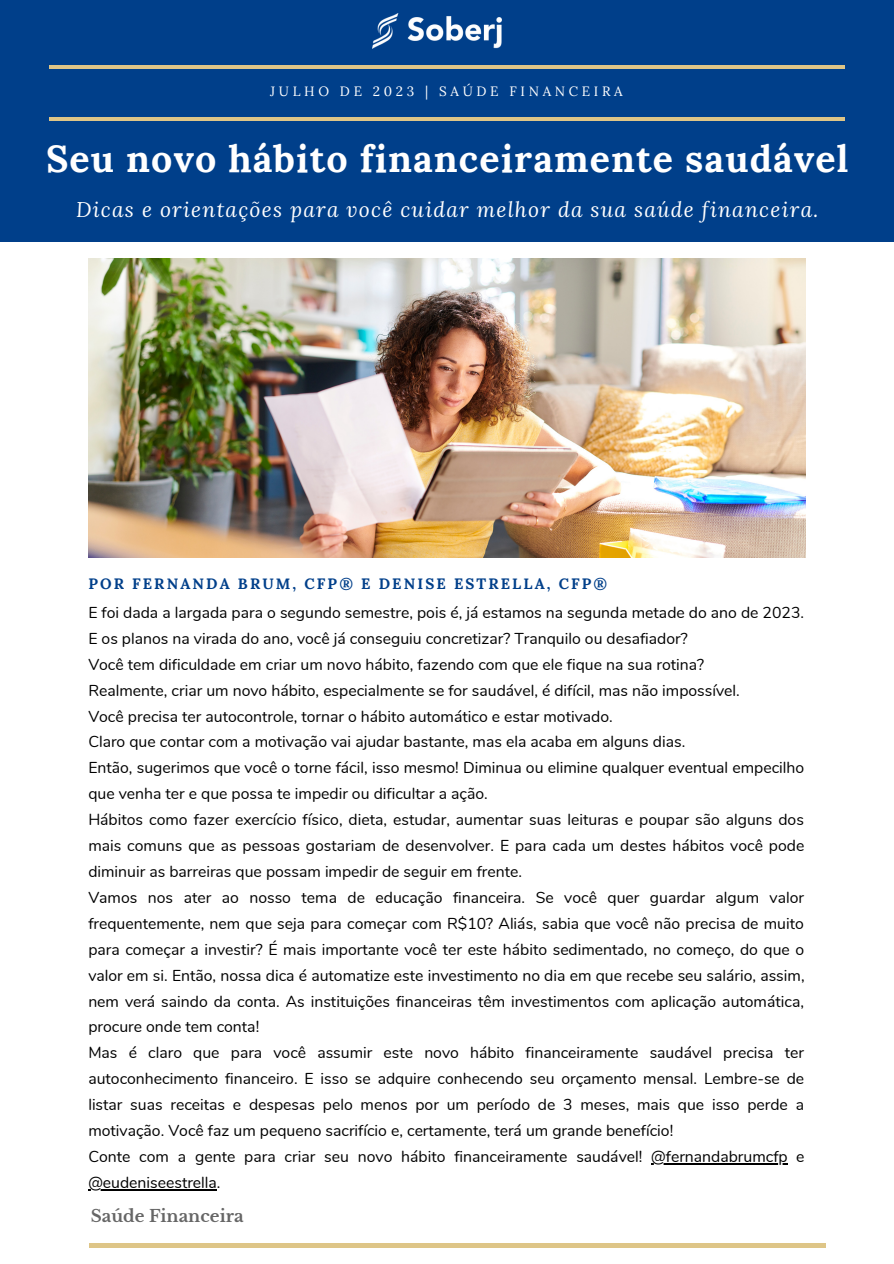
<style>
.page{position:relative;width:894px;height:1264px;background:#fff}
.page>*{position:absolute;margin:0;border:0;box-sizing:border-box;transform-origin:0 0}
.t1{font:700 37.5px "Lora";letter-spacing:.03em;color:#fff}
.t2{font:italic 21px "Lora";letter-spacing:.06em;color:#fff}
.t3{font:700 16.65px "Libre Baskerville";color:#666}
.t4{font:15.75px/26px "Nunito";color:#000;text-align:justify}
.t5{font:700 15px "Lora";letter-spacing:.14em;color:#003f8a}
.t6{font:13.5px "Lora";letter-spacing:.27em;color:#fff}
</style>
<div class="page">
<div style="left:0;top:0;width:893px;height:242px;background:#003f8a"></div>
<hr style="left:49px;top:117px;width:795px;height:4px;background:#dec587">
<hr style="left:49px;top:65px;width:795px;height:4px;background:#dec587">
<hr style="left:89px;top:1243px;width:737px;height:4px;background:#dec587">
<img style="left:373px;top:14px;width:128px;height:34px">
<img style="left:88px;top:258px;width:716px;height:299px">
<hr style="left:651px;top:1163px;width:136px;height:1px;background:#000">
<hr style="left:88px;top:1188px;width:129px;height:2px;background:#000">
<p class="t6" style="left:270px;top:83px;width:354px">JULHO DE 2023 | SAÚDE FINANCEIRA</p>
<p class="t1" style="left:46px;top:134px;width:803px">Seu novo hábito financeiramente saudável</p>
<p class="t2" style="left:76px;top:195px;width:743px">Dicas e orientações para você cuidar melhor da sua saúde financeira.</p>
<p class="t5" style="left:88px;top:573px;width:520px">POR FERNANDA BRUM, CFP® E DENISE ESTRELLA, CFP®</p>
<p class="t4" style="left:88px;top:599px;width:717px">E foi dada a largada para o segundo semestre, pois é, já estamos na segunda metade do ano de 2023.</p>
<p class="t4" style="left:88px;top:625px;width:600px">E os planos na virada do ano, você já conseguiu concretizar? Tranquilo ou desafiador?</p>
<p class="t4" style="left:88px;top:651px;width:617px">Você tem dificuldade em criar um novo hábito, fazendo com que ele fique na sua rotina?</p>
<p class="t4" style="left:88px;top:677px;width:652px">Realmente, criar um novo hábito, especialmente se for saudável, é difícil, mas não impossível.</p>
<p class="t4" style="left:88px;top:703px;width:525px">Você precisa ter autocontrole, tornar o hábito automático e estar motivado.</p>
<p class="t4" style="left:88px;top:729px;width:598px">Claro que contar com a motivação vai ajudar bastante, mas ela acaba em alguns dias.</p>
<p class="t4" style="left:88px;top:755px;width:717px">Então, sugerimos que você o torne fácil, isso mesmo! Diminua ou elimine qualquer eventual empecilho que venha ter e que possa te impedir ou dificultar a ação.</p>
<p class="t4" style="left:88px;top:807px;width:717px">Hábitos como fazer exercício físico, dieta, estudar, aumentar suas leituras e poupar são alguns dos mais comuns que as pessoas gostariam de desenvolver. E para cada um destes hábitos você pode diminuir as barreiras que possam impedir de seguir em frente.</p>
<p class="t4" style="left:88px;top:884px;width:717px">Vamos nos ater ao nosso tema de educação financeira. Se você quer guardar algum valor frequentemente, nem que seja para começar com R$10? Aliás, sabia que você não precisa de muito para começar a investir? É mais importante você ter este hábito sedimentado, no começo, do que o valor em si. Então, nossa dica é automatize este investimento no dia em que recebe seu salário, assim, nem verá saindo da conta. As instituições financeiras têm investimentos com aplicação automática, procure onde tem conta!</p>
<p class="t4" style="left:88px;top:1040px;width:717px">Mas é claro que para você assumir este novo hábito financeiramente saudável precisa ter autoconhecimento financeiro. E isso se adquire conhecendo seu orçamento mensal. Lembre-se de listar suas receitas e despesas pelo menos por um período de 3 meses, mais que isso perde a motivação. Você faz um pequeno sacrifício e, certamente, terá um grande benefício!</p>
<p class="t4" style="left:88px;top:1143px;width:717px">Conte com a gente para criar seu novo hábito financeiramente saudável! @fernandabrumcfp e @eudeniseestrella.</p>
<p class="t3" style="left:91px;top:1206px;width:154px">Saúde Financeira</p>
</div>
